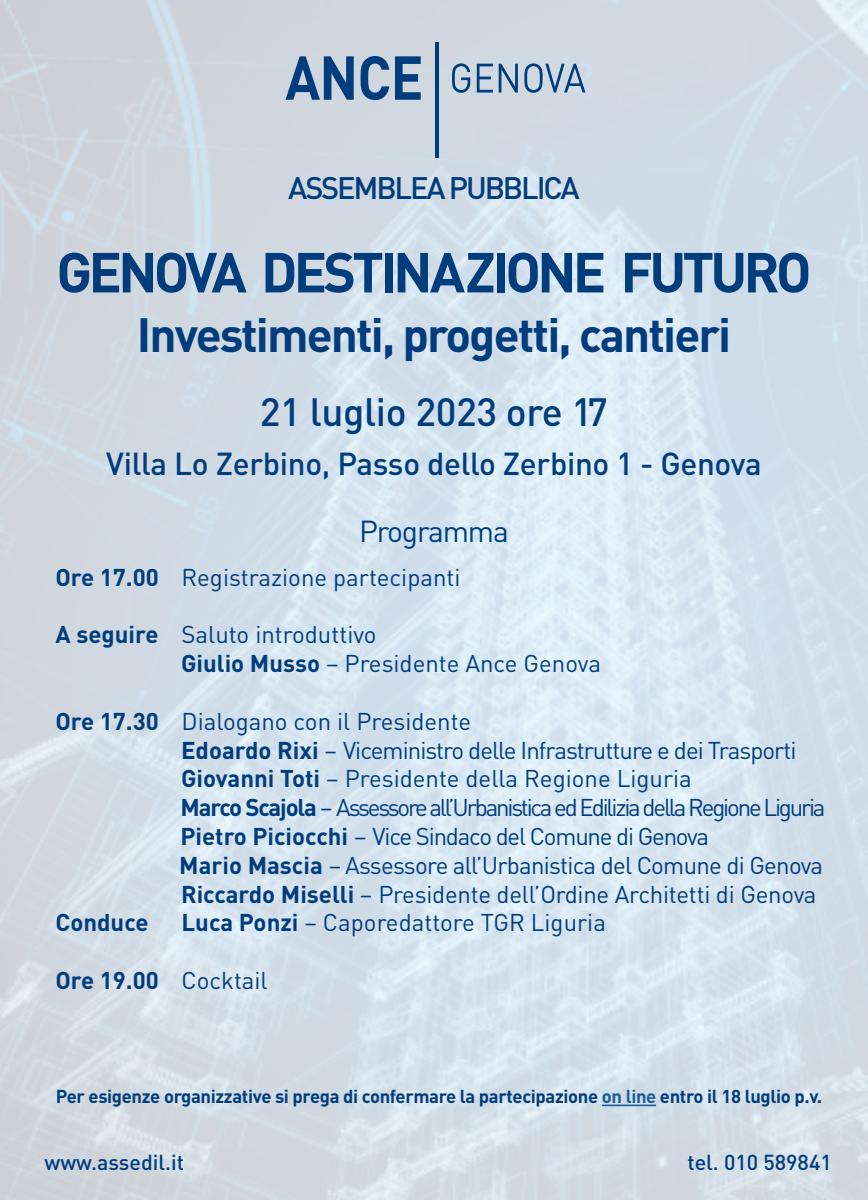
<style>
.page{position:relative;width:868px;height:1200px;background:#fff}
.page>*{position:absolute;margin:0;border:0;box-sizing:border-box;transform-origin:0 0}
.t1{font:700 55.5px "DIN";letter-spacing:-.07em;color:#013d7d}
.t2{font:700 47.45px "DIN";letter-spacing:-.04em;color:#013d7d}
.t3{font:500 39px "DIN";letter-spacing:-.01em;color:#013d7d}
.t4{font:500 31.45px "DIN";letter-spacing:-.01em;color:#013d7d}
.t5{font:500 30.8px "DIN";letter-spacing:-.07em;color:#013d7d}
.t6{font:30px "DIN";letter-spacing:-.04em;color:#013d7d}
.t7{font:24px/28.8px "DIN";color:#013d7d}
.t8{font:24px "DIN";letter-spacing:-.03em;color:#013d7d}
.t9{font:24px "DIN";letter-spacing:-.09em;color:#013d7d}
.t10{font:24px "DIN";letter-spacing:-.01em;color:#013d7d}
.t11{font:24px "DIN";letter-spacing:-.05em;color:#013d7d}
.t12{font:700 24px "DIN";color:#013d7d}
.t13{font:500 21.4px "DIN";color:#013d7d}
.t14{font:700 18.5px "DIN";letter-spacing:-.02em;color:#013d7d}
.s1{font-weight:700}
.s2{font-weight:400}
.s3{color:#175d9e}
</style>
<div class="page">
<svg style="left:452px;top:63px;width:18px;height:30px"></svg>
<svg style="left:477px;top:64px;width:16px;height:29px"></svg>
<svg style="left:499px;top:64px;width:19px;height:29px"></svg>
<svg style="left:524px;top:63px;width:62px;height:30px;background:#94acc5"></svg>
<hr style="left:435px;top:42px;width:4px;height:116px;background:#013d7d">
<svg style="left:285px;top:56px;width:69px;height:44px;background:#6587ab"></svg>
<svg style="left:360px;top:56px;width:29px;height:44px"></svg>
<svg style="left:395px;top:56px;width:26px;height:44px"></svg>
<hr style="left:602px;top:1105px;width:54px;height:1px;background:#175d9e">
<p class="t5" style="left:288px;top:168px;width:293px">ASSEMBLEA PUBBLICA</p>
<h1 class="t1" style="left:56px;top:236px;width:757px">GENOVA DESTINAZIONE FUTURO</h1>
<h2 class="t2" style="left:137px;top:303px;width:596px">Investimenti, progetti, cantieri</h2>
<h3 class="t3" style="left:260px;top:387px;width:350px">21 luglio 2023 ore 17</h3>
<h3 class="t4" style="left:106px;top:444px;width:657px">Villa Lo Zerbino, Passo dello Zerbino 1 - Genova</h3>
<p class="t6" style="left:359px;top:512px;width:151px">Programma</p>
<p class="t7" style="left:56px;top:562px;width:407px"><span class="s1">Ore 17.00</span> Registrazione partecipanti</p>
<p class="t7" style="left:181px;top:620px;width:422px;text-indent:-125px"><span class="s1">A seguire</span> Saluto introduttivo<br><span class="s1">Giulio Musso</span> – Presidente Ance Genova</p>
<p class="t7" style="left:56px;top:706px;width:417px"><span class="s1">Ore 17.30</span> Dialogano con il Presidente</p>
<p class="t8" style="left:181px;top:735px;width:617px"><span class="s1">Edoardo Rixi</span> – Viceministro delle Infrastrutture e dei Trasporti</p>
<p class="t7" style="left:181px;top:764px;width:512px"><span class="s1">Giovanni Toti</span> – Presidente della Regione Liguria</p>
<p class="t9" style="left:181px;top:793px;width:647px"><span class="s1">Marco Scajola</span> – Assessore all’Urbanistica ed Edilizia della Regione Liguria</p>
<p class="t11" style="left:180px;top:821px;width:530px"><span class="s1">Pietro Piciocchi</span> – Vice Sindaco del Comune di Genova</p>
<p class="t8" style="left:179px;top:850px;width:645px"><span class="s1">Mario Mascia</span> – Assessore all’Urbanistica del Comune di Genova</p>
<p class="t10" style="left:181px;top:879px;width:637px"><span class="s1">Riccardo Miselli</span> – Presidente dell’Ordine Architetti di Genova</p>
<p class="t12" style="left:56px;top:907px;width:95px">Conduce</p>
<p class="t7" style="left:181px;top:908px;width:426px"><span class="s1">Luca Ponzi</span> – Caporedattore TGR Liguria</p>
<p class="t12" style="left:56px;top:965px;width:214px">Ore 19.00 <span class="s2">Cocktail</span></p>
<p class="t14" style="left:56px;top:1084px;width:768px">Per esigenze organizzative si prega di confermare la partecipazione <span class="s3">on line</span> entro il 18 luglio p.v.</p>
<p class="t13" style="left:44px;top:1149px;width:141px">www.assedil.it</p>
<p class="t13" style="left:688px;top:1149px;width:146px">tel. 010 589841</p>
</div>
